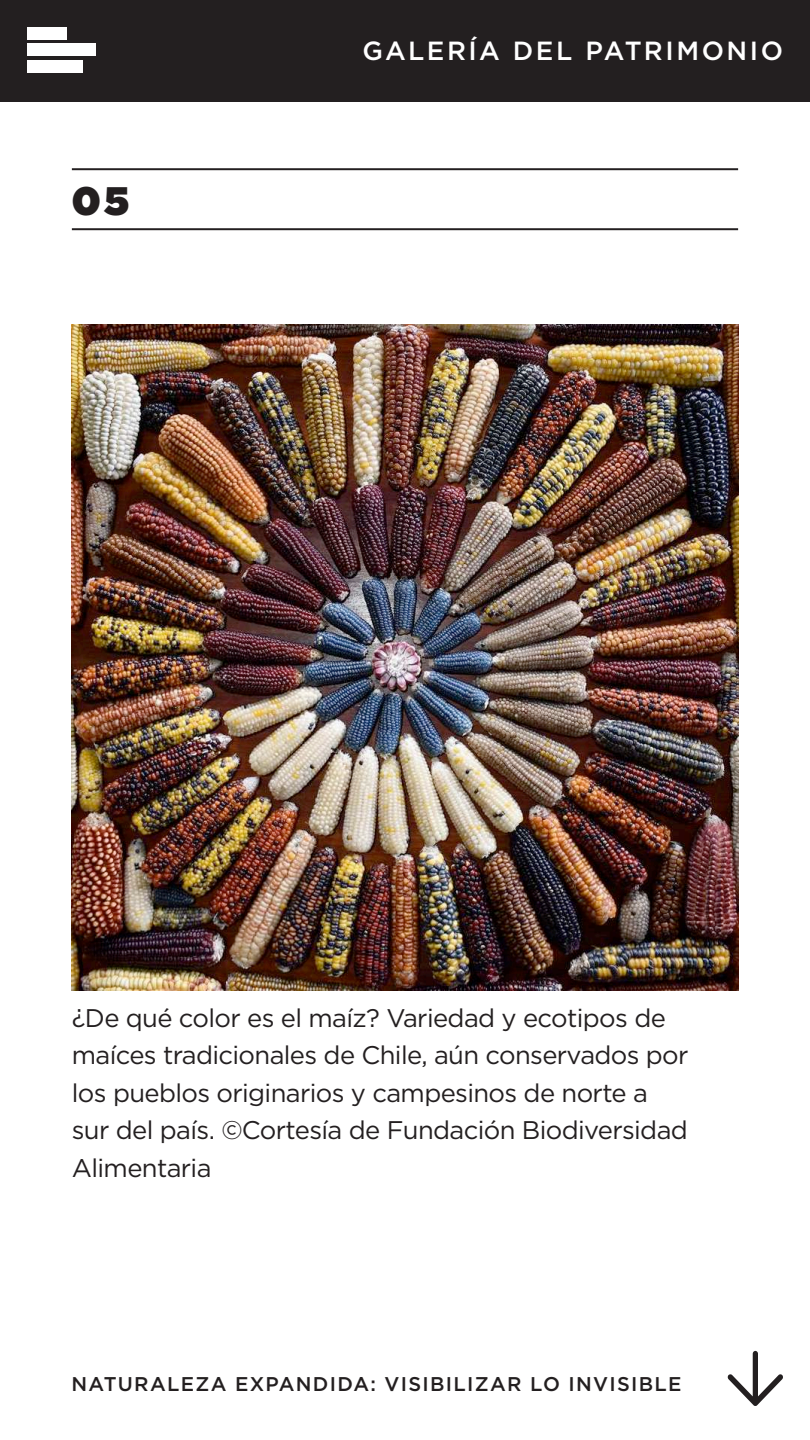
<style>
.page{position:relative;width:810px;height:1440px;background:#fff}
.page>*{position:absolute;margin:0;border:0;box-sizing:border-box;transform-origin:0 0}
.t1{font:900 39.75px "Gotham";color:#231f20}
.t2{font:500 26.25px "Gotham";letter-spacing:.095em;color:#fff}
.t3{font:25.5px/37.5px "Gotham";letter-spacing:-.025em;color:#231f20}
.t4{font:500 19.88px "Gotham";letter-spacing:.065em;color:#231f20}
</style>
<div class="page">
<div style="left:0;top:0;width:810px;height:101px;background:#231f20"></div>
<div style="left:27px;top:27px;width:39px;height:12px;background:#fff"></div>
<div style="left:27px;top:44px;width:68px;height:12px;background:#fff"></div>
<div style="left:27px;top:60px;width:55px;height:13px;background:#fff"></div>
<hr style="left:72px;top:168px;width:666px;height:2px;background:#231f20">
<hr style="left:72px;top:228px;width:666px;height:2px;background:#231f20">
<svg style="left:727px;top:1351px;width:56px;height:55px"></svg>
<img style="left:72px;top:324px;width:666px;height:666px">
<h1 class="t1" style="left:72px;top:172px;width:59px">05</h1>
<p class="t2" style="left:362px;top:33px;width:422px">GALERÍA DEL PATRIMONIO</p>
<p class="t3" style="left:72px;top:998px;width:618px">¿De qué color es el maíz? Variedad y ecotipos de maíces tradicionales de Chile, aún conservados por los pueblos originarios y campesinos de norte a sur del país. ©Cortesía de Fundación Biodiversidad Alimentaria</p>
<p class="t4" style="left:71px;top:1371px;width:612px">NATURALEZA EXPANDIDA: VISIBILIZAR LO INVISIBLE</p>
</div>
